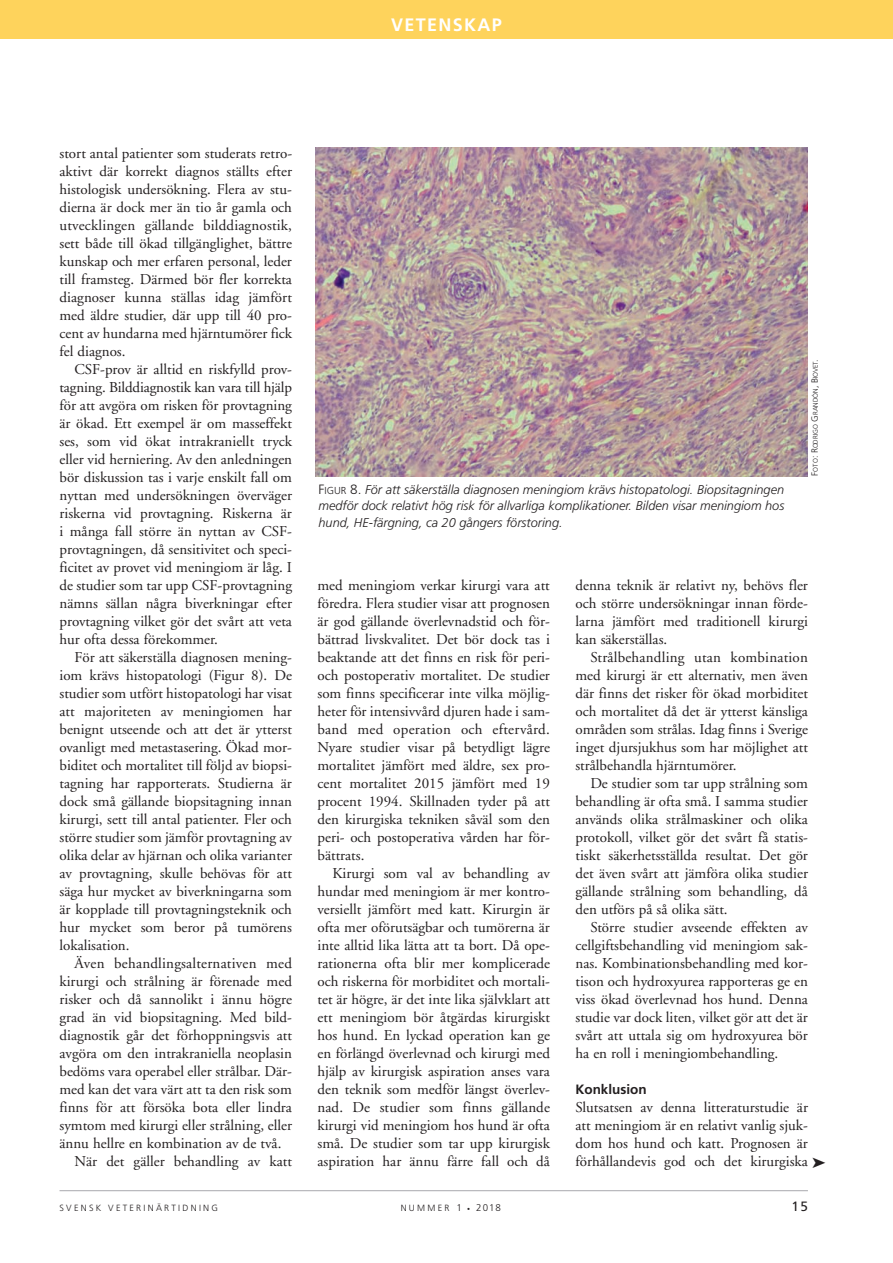
<style>
.page{position:relative;width:893px;height:1263px;background:#fff}
.page>*{position:absolute;margin:0;border:0;box-sizing:border-box;transform-origin:0 0}
.t1{font:700 18px "Frutiger";letter-spacing:.075em;color:#fff}
.t2{font:15px/18px "Adobe Garamond";color:#231f20;text-align:justify}
.t3{font:700 13.5px "Frutiger";color:#231f20}
.t4{font:13.5px "Frutiger";color:#231f20}
.t5{font:italic 300 12.75px/16.5px "Frutiger";color:#231f20;text-align:justify}
.t6{font:300 9px "Frutiger";letter-spacing:.25em;color:#231f20}
.t7{font:300 6.75px "Frutiger";color:#231f20}
.s1{font-style:normal;font-size:13.5px}
.s2{font-style:normal;font-size:10.2px}
.s3{font-size:9px}
.s4{font-size:9.75px}
.s5{font-size:6px}
</style>
<div class="page">
<hr style="left:60px;top:1190px;width:748px;height:1px;background:#a8a9ad">
<div style="left:0;top:0;width:893px;height:38px;background:#fed35c"></div>
<img style="left:316px;top:148px;width:492px;height:328px">
<p class="t1" style="left:391px;top:17px;width:112px">VETENSKAP</p>
<p class="t2" style="left:60px;top:146px;width:234px">stort antal patienter som studerats retro&shy;aktivt där korrekt diagnos ställts efter histologisk undersökning. Flera av stu - dierna är dock mer än tio år gamla och utvecklingen gällande bilddiagnostik, sett både till ökad tillgänglighet, bättre kunskap och mer erfaren personal, leder till framsteg. Därmed bör fler korrekta diagnoser kunna ställas idag jämfört med äldre studier, där upp till 40 pro&shy;cent av hundarna med hjärntumörer fick fel diagnos.</p>
<p class="t2" style="left:60px;top:362px;width:234px;text-indent:15px">CSF-prov är alltid en riskfylld prov&shy;tagning. Bilddiagnostik kan vara till hjälp för att avgöra om risken för provtagning är ökad. Ett exempel är om masseffekt ses, som vid ökat intrakraniellt tryck eller vid herniering. Av den anledningen bör diskussion tas i varje enskilt fall om nyttan med undersökningen överväger riskerna vid provtagning. Riskerna är i många fall större än nyttan av CSF&shy;provtagningen, då sensitivitet och speci&shy;ficitet av provet vid meningiom är låg. I de studier som tar upp CSF-provtagning nämns sällan några biverkningar efter provtagning vilket gör det svårt att veta hur ofta dessa förekommer.</p>
<p class="t2" style="left:60px;top:650px;width:234px;text-indent:15px">För att säkerställa diagnosen mening&shy;iom krävs histopatologi (Figur 8). De studier som utfört histopatologi har visat att majoriteten av meningiomen har benignt utseende och att det är ytterst ovanligt med metastasering. Ökad mor&shy;biditet och mortalitet till följd av biopsi&shy;tagning har rapporterats. Studierna är dock små gällande biopsitagning innan kirurgi, sett till antal patienter. Fler och större studier som jämför provtagning av olika delar av hjärnan och olika varianter av provtagning, skulle behövas för att säga hur mycket av biverkningarna som är kopplade till provtagningsteknik och hur mycket som beror på tumörens lokalisation.</p>
<p class="t2" style="left:74px;top:956px;width:219px">Även behandlingsalternativen med</p>
<p class="t2" style="left:60px;top:974px;width:234px">kirurgi och strålning är förenade med</p>
<p class="t2" style="left:60px;top:992px;width:234px">risker och då sannolikt i ännu högre</p>
<p class="t2" style="left:60px;top:1010px;width:234px">grad än vid biopsitagning. Med bild -</p>
<p class="t2" style="left:60px;top:1028px;width:234px">diagnostik går det förhoppningsvis att</p>
<p class="t2" style="left:60px;top:1046px;width:234px">avgöra om den intrakraniella neoplasin</p>
<p class="t2" style="left:60px;top:1064px;width:234px">bedöms vara operabel eller strålbar. Där-</p>
<p class="t2" style="left:60px;top:1082px;width:234px">med kan det vara värt att ta den risk som</p>
<p class="t2" style="left:60px;top:1100px;width:234px">finns för att försöka bota eller lindra</p>
<p class="t2" style="left:60px;top:1118px;width:234px">symtom med kirurgi eller strålning, eller</p>
<p class="t2" style="left:60px;top:1136px;width:223px">ännu hellre en kombination av de två.</p>
<p class="t2" style="left:74px;top:1154px;width:219px">När det gäller behandling av katt</p>
<p class="t5" style="left:319px;top:482px;width:467px"><span class="s1">F</span><span class="s2">IGUR</span> <span class="s1">8.</span> För att säkerställa diagnosen meningiom krävs histopatologi. Biopsitagningen medför dock relativt hög risk för allvarliga komplikationer. Bilden visar meningiom hos hund, HE-färgning, ca 20 gångers förstoring.</p>
<p class="t7" style="left:813px;top:475px;width:118px;rotate:-90deg"><span class="s3">F</span>OTO<span class="s3">: R</span>ODRIGO <span class="s3">G</span>RANDÓN<span class="s3">, B</span>IOVET<span class="s3">.</span></p>
<p class="t2" style="left:317px;top:578px;width:234px">med meningiom verkar kirurgi vara att föredra. Flera studier visar att prognosen är god gällande överlevnadstid och för&shy;bättrad livskvalitet. Det bör dock tas i beaktande att det finns en risk för peri&shy;och postoperativ mortalitet. De studier som finns specificerar inte vilka möjlig&shy;heter för intensivvård djuren hade i sam&shy;band med operation och eftervård.<br>Nyare studier visar på betydligt lägre mortalitet jämfört med äldre, sex pro&shy;cent mortalitet 2015 jämfört med 19 procent 1994. Skillnaden tyder på att den kirurgiska tekniken såväl som den peri- och postoperativa vården har för&shy;bättrats.</p>
<p class="t2" style="left:317px;top:866px;width:234px;text-indent:15px">Kirurgi som val av behandling av hundar med meningiom är mer kontro&shy;versiellt jämfört med katt. Kirurgin är ofta mer oförutsägbar och tumörerna är inte alltid lika lätta att ta bort. Då ope&shy;rationerna ofta blir mer komplicerade och riskerna för morbiditet och mortali&shy;tet är högre, är det inte lika självklart att ett meningiom bör åtgärdas kirurgiskt hos hund. En lyckad operation kan ge en förlängd överlevnad och kirurgi med hjälp av kirurgisk aspiration anses vara den teknik som medför längst överlev&shy;nad. De studier som finns gällande kirurgi vid meningiom hos hund är ofta små. De studier som tar upp kirurgisk aspiration har ännu färre fall och då</p>
<p class="t2" style="left:575px;top:578px;width:234px">denna teknik är relativt ny, behövs fler och större undersökningar innan förde&shy;larna jämfört med traditionell kirurgi kan säkerställas.</p>
<p class="t2" style="left:575px;top:650px;width:234px;text-indent:15px">Strålbehandling utan kombination med kirurgi är ett alternativ, men även där finns det risker för ökad morbiditet och mortalitet då det är ytterst känsliga områden som strålas. Idag finns i Sverige inget djursjukhus som har möjlighet att strålbehandla hjärntumörer.</p>
<p class="t2" style="left:575px;top:776px;width:234px;text-indent:15px">De studier som tar upp strålning som behandling är ofta små. I samma studier används olika strålmaskiner och olika protokoll, vilket gör det svårt få statis&shy;tiskt säkerhetsställda resultat. Det gör det även svårt att jämföra olika studier gällande strålning som behandling, då den utförs på så olika sätt.</p>
<p class="t2" style="left:575px;top:920px;width:234px;text-indent:15px">Större studier avseende effekten av cellgiftsbehandling vid meningiom sak&shy;nas. Kombinationsbehandling med kor&shy;tison och hydroxyurea rapporteras ge en viss ökad överlevnad hos hund. Denna studie var dock liten, vilket gör att det är svårt att uttala sig om hydroxyurea bör ha en roll i meningiombehandling.</p>
<p class="t3" style="left:575px;top:1084px;width:73px">Konklusion</p>
<p class="t2" style="left:575px;top:1100px;width:252px;text-align:left">Slutsatsen av denna litteraturstudie är att meningiom är en relativt vanlig sjuk&shy;dom hos hund och katt. Prognosen är förhållandevis god och det kirurgiska ➤</p>
<p class="t6" style="left:60px;top:1204px;width:160px">SVENSK VETERINÄRTIDNING</p>
<p class="t6" style="left:401px;top:1204px;width:102px">NUMMER <span class="s4">1</span> <span class="s5">•</span> <span class="s4">2018</span></p>
<p class="t4" style="left:792px;top:1200px;width:18px">15</p>
</div>
